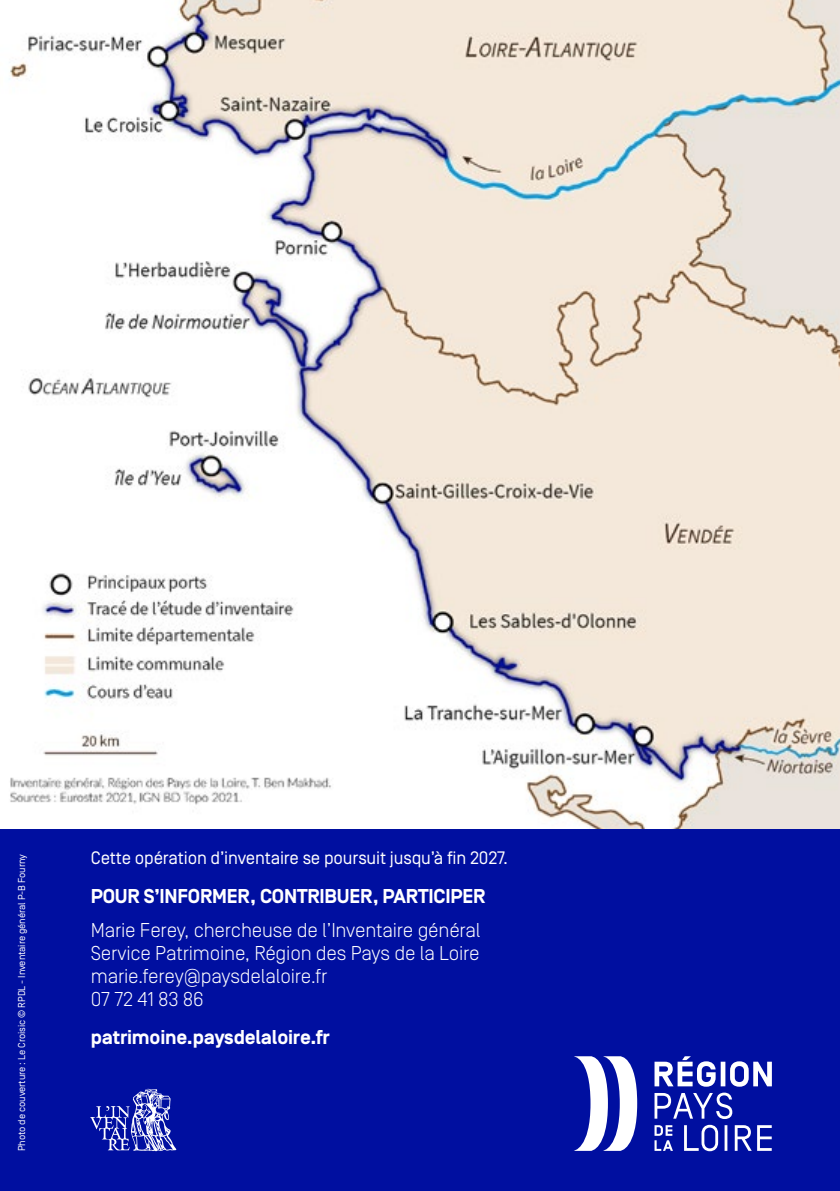
<style>
.page{position:relative;width:840px;height:1191px;background:#fff}
.page>*{position:absolute;margin:0;border:0;box-sizing:border-box;transform-origin:0 0}
.t1{font:300 20px/23px "Simplon Norm";letter-spacing:-.01em;color:#fff}
.t2{font:700 20px "Simplon Norm";letter-spacing:-.01em;color:#fff}
.t3{font:18px "Simplon Norm";letter-spacing:-.01em;color:#fff}
.t4{font:10px "Simplon Norm";letter-spacing:-.01em;color:#fff}
</style>
<div class="page">
<div style="left:0;top:829px;width:839px;height:362px;background:#000fa0"></div>
<img style="left:9px;top:0;width:830px;height:829px">
<svg style="left:574px;top:1056px;width:62px;height:94px"></svg>
<svg style="left:654px;top:1056px;width:117px;height:30px"></svg>
<svg style="left:654px;top:1092px;width:117px;height:59px"></svg>
<svg style="left:90px;top:1088px;width:86px;height:63px"></svg>
<p class="t4" style="left:16px;top:1151px;width:298px;rotate:-90deg">Photo de couverture : Le Croisic © RPDL - Inventaire général P-B Fourny</p>
<p class="t3" style="left:91px;top:848px;width:418px">Cette opération d’inventaire se poursuit jusqu’à fin 2027.</p>
<p class="t2" style="left:91px;top:885px;width:396px">POUR S’INFORMER, CONTRIBUER, PARTICIPER</p>
<p class="t1" style="left:91px;top:919px;width:391px">Marie Ferey, chercheuse de l’Inventaire général Service Patrimoine, Région des Pays de la Loire marie.ferey@paysdelaloire.fr<br>07 72 41 83 86</p>
<p class="t2" style="left:91px;top:1026px;width:240px">patrimoine.paysdelaloire.fr</p>
</div>
